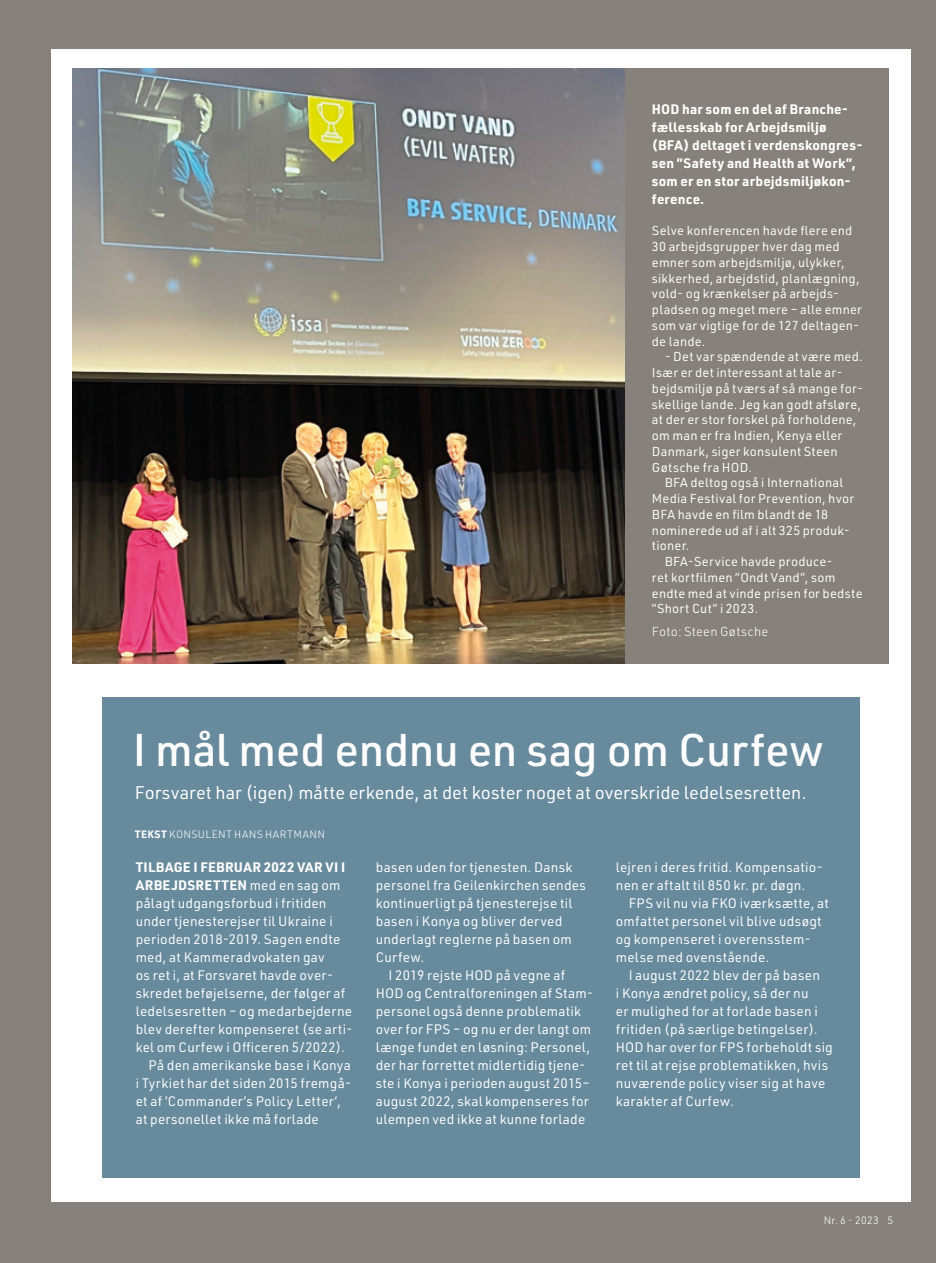
<style>
.page{position:relative;width:936px;height:1263px;background:#fff}
.page>*{position:absolute;margin:0;border:0;box-sizing:border-box;transform-origin:0 0}
.t1{font:500 45px "URWDIN";letter-spacing:-.01em;color:#fff}
.t2{font:18px "URWDIN";color:#fff}
.t3{font:13.5px/18px "URWDIN";letter-spacing:.015em;color:#fff}
.t4{font:700 13.5px/18px "URWDIN";letter-spacing:.015em;color:#fff}
.t5{font:12.75px/15.8px "URWDIN";letter-spacing:.015em;color:#fff}
.t6{font:300 12.75px "URWDIN";letter-spacing:.025em;color:#fff}
.t7{font:300 10.5px "URWDIN";letter-spacing:.045em;color:#fff}
.s1{font-weight:700}
.s2{font-weight:400}
</style>
<div class="page">
<div style="left:0;top:0;width:935px;height:1263px;background:#86817a"></div>
<div style="left:51px;top:49px;width:859px;height:1152px;background:#fff"></div>
<img style="left:72px;top:68px;width:553px;height:595px">
<div style="left:102px;top:697px;width:757px;height:481px;background:#678a9c"></div>
<div style="left:625px;top:68px;width:264px;height:595px;background:#86817a"></div>
<p class="t4" style="left:652px;top:99px;width:212px">HOD har som en del af Branche&shy;fællesskab for Arbejdsmiljø (BFA) deltaget i verdenskongres&shy;sen ”Safety and Health at Work”, som er en stor arbejdsmiljøkon&shy;ference.</p>
<p class="t5" style="left:652px;top:223px;width:211px">Selve konferencen havde flere end<br>30 arbejdsgrupper hver dag med emner som arbejdsmiljø, ulykker, sikkerhed, arbejdstid, planlægning, vold- og krænkelser på arbejds&shy;pladsen og meget mere – alle emner som var vigtige for de 127 deltagen&shy;de lande.</p>
<p class="t5" style="left:664px;top:348px;width:200px">- Det var spændende at være med.</p>
<p class="t5" style="left:652px;top:364px;width:192px">Især er det interessant at tale ar-</p>
<p class="t5" style="left:652px;top:380px;width:213px">bejdsmiljø på tværs af så mange for-</p>
<p class="t5" style="left:652px;top:396px;width:211px">skellige lande. Jeg kan godt afsløre,</p>
<p class="t5" style="left:652px;top:411px;width:206px">at der er stor forskel på forholdene,</p>
<p class="t5" style="left:652px;top:427px;width:192px">om man er fra Indien, Kenya eller</p>
<p class="t5" style="left:652px;top:443px;width:187px">Danmark, siger konsulent Steen</p>
<p class="t5" style="left:652px;top:459px;width:102px">Gøtsche fra HOD.</p>
<p class="t5" style="left:664px;top:474px;width:180px">BFA deltog også i International</p>
<p class="t5" style="left:652px;top:490px;width:204px">Media Festival for Prevention, hvor</p>
<p class="t5" style="left:652px;top:506px;width:178px">BFA havde en film blandt de 18</p>
<p class="t5" style="left:652px;top:522px;width:199px">nominerede ud af i alt 325 produk-</p>
<p class="t5" style="left:652px;top:537px;width:39px">tioner.</p>
<p class="t5" style="left:664px;top:553px;width:169px">BFA-Service havde produce-</p>
<p class="t5" style="left:652px;top:569px;width:185px">ret kortfilmen ”Ondt Vand”, som</p>
<p class="t5" style="left:652px;top:585px;width:212px">endte med at vinde prisen for bedste</p>
<p class="t5" style="left:652px;top:600px;width:108px">”Short Cut” i 2023.</p>
<p class="t6" style="left:652px;top:623px;width:118px">Foto: Steen Gøtsche</p>
<h1 class="t1" style="left:133px;top:719px;width:693px">I mål med endnu en sag om Curfew</h1>
<h2 class="t2" style="left:135px;top:780px;width:673px">Forsvaret har (igen) måtte erkende, at det koster noget at overskride ledelsesretten.</h2>
<p class="t7" style="left:135px;top:827px;width:192px"><span class="s1">TEKST</span> KONSULENT HANS HARTMANN</p>
<p class="t4" style="left:136px;top:858px;width:211px">TILBAGE I FEBRUAR 2022 VAR VI I</p>
<p class="t4" style="left:136px;top:876px;width:206px">ARBEJDSRETTEN <span class="s2">med en sag om</span></p>
<p class="t3" style="left:136px;top:894px;width:192px">pålagt udgangsforbud i fritiden</p>
<p class="t3" style="left:136px;top:912px;width:198px">under tjenesterejser til Ukraine i</p>
<p class="t3" style="left:136px;top:930px;width:206px">perioden 2018-2019. Sagen endte</p>
<p class="t3" style="left:136px;top:948px;width:190px">med, at Kammeradvokaten gav</p>
<p class="t3" style="left:136px;top:966px;width:199px">os ret i, at Forsvaret havde over-</p>
<p class="t3" style="left:136px;top:984px;width:211px">skredet beføjelserne, der følger af</p>
<p class="t3" style="left:136px;top:1002px;width:218px">ledelsesretten – og medarbejderne</p>
<p class="t3" style="left:136px;top:1020px;width:218px">blev derefter kompenseret (se arti-</p>
<p class="t3" style="left:136px;top:1038px;width:211px">kel om Curfew i Officeren 5/2022).</p>
<p class="t3" style="left:148px;top:1056px;width:204px">På den amerikanske base i Konya</p>
<p class="t3" style="left:136px;top:1074px;width:217px">i Tyrkiet har det siden 2015 fremgå-</p>
<p class="t3" style="left:136px;top:1092px;width:207px">et af ’Commander’s Policy Letter’,</p>
<p class="t3" style="left:136px;top:1110px;width:185px">at personellet ikke må forlade</p>
<p class="t3" style="left:376px;top:858px;width:198px">basen uden for tjenesten. Dansk</p>
<p class="t3" style="left:376px;top:876px;width:212px">personel fra Geilenkirchen sendes</p>
<p class="t3" style="left:376px;top:894px;width:198px">kontinuerligt på tjenesterejse til</p>
<p class="t3" style="left:376px;top:912px;width:188px">basen i Konya og bliver derved</p>
<p class="t3" style="left:376px;top:930px;width:198px">underlagt reglerne på basen om</p>
<p class="t3" style="left:376px;top:948px;width:50px">Curfew.</p>
<p class="t3" style="left:388px;top:966px;width:178px">I 2019 rejste HOD på vegne af</p>
<p class="t3" style="left:376px;top:984px;width:219px">HOD og Centralforeningen af Stam-</p>
<p class="t3" style="left:376px;top:1002px;width:207px">personel også denne problematik</p>
<p class="t3" style="left:376px;top:1020px;width:217px">over for FPS – og nu er der langt om</p>
<p class="t3" style="left:376px;top:1038px;width:216px">længe fundet en løsning: Personel,</p>
<p class="t3" style="left:376px;top:1056px;width:211px">der har forrettet midlertidig tjene-</p>
<p class="t3" style="left:376px;top:1074px;width:215px">ste i Konya i perioden august 2015–</p>
<p class="t3" style="left:376px;top:1092px;width:215px">august 2022, skal kompenseres for</p>
<p class="t3" style="left:376px;top:1110px;width:211px">ulempen ved ikke at kunne forlade</p>
<p class="t3" style="left:616px;top:858px;width:208px">lejren i deres fritid. Kompensatio&shy;nen er aftalt til 850 kr. pr. døgn.</p>
<p class="t3" style="left:616px;top:894px;width:215px;text-indent:13px">FPS vil nu via FKO iværksætte, at omfattet personel vil blive udsøgt og kompenseret i overensstem&shy;melse med ovenstående.</p>
<p class="t3" style="left:616px;top:966px;width:218px;text-indent:13px">I august 2022 blev der på basen<br>i Konya ændret policy, så der nu<br>er mulighed for at forlade basen i fritiden (på særlige betingelser).<br>HOD har over for FPS forbeholdt sig ret til at rejse problematikken, hvis nuværende policy viser sig at have karakter af Curfew.</p>
<p class="t7" style="left:823px;top:1213px;width:71px">Nr. 6 - 2023 5</p>
</div>
